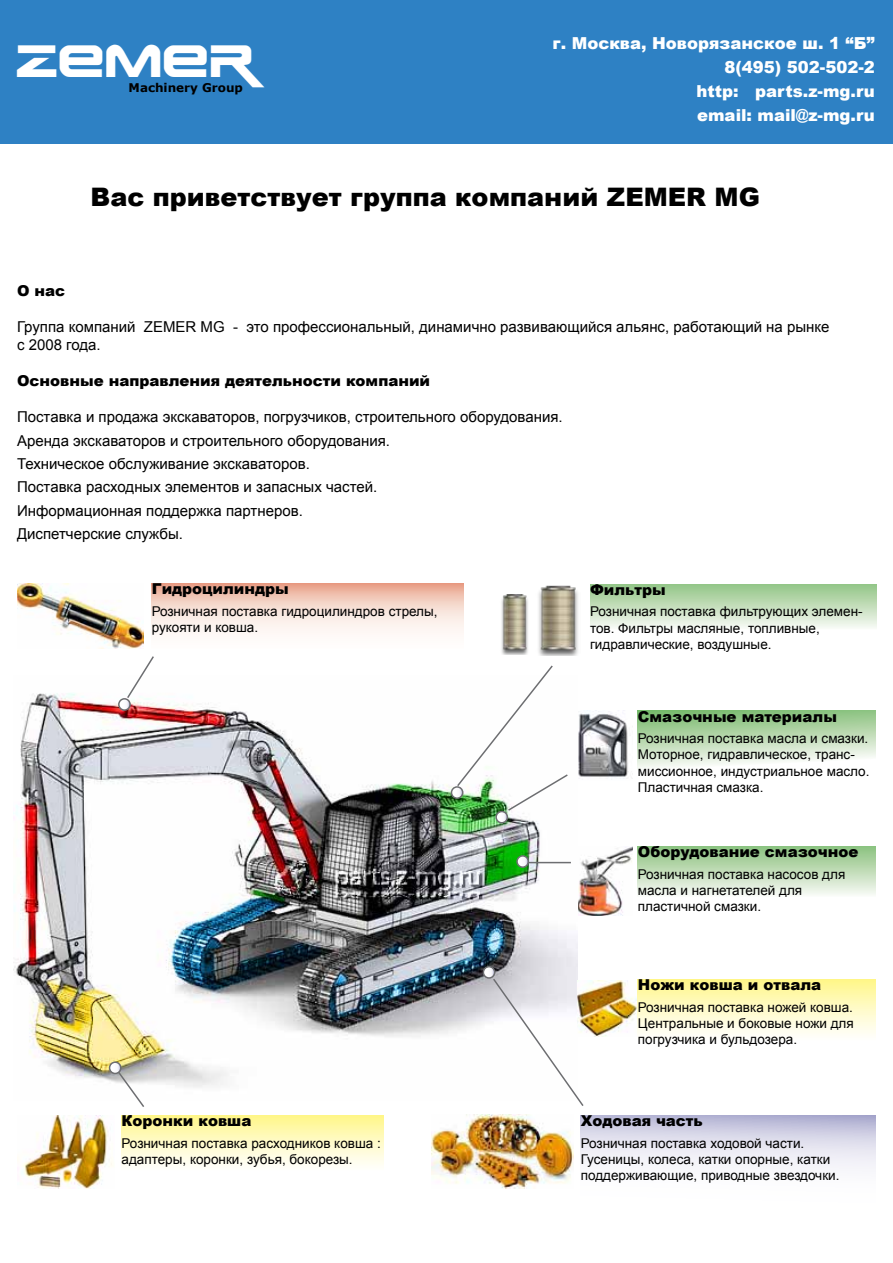
<style>
.page{position:relative;width:893px;height:1263px;background:#fff}
.page>*{position:absolute;margin:0;border:0;box-sizing:border-box;transform-origin:0 0}
.t1{font:45px "Earth Normal";color:#fff}
.t2{font:900 25.5px "Arial";color:#000}
.t3{font:900 16.5px/24px "Arial";color:#fff;text-align:right}
.t4{font:15px/23.4px "Arial";color:#000}
.t5{font:900 15px "Arial";color:#000}
.t6{font:13.5px/16.2px "Arial";color:#000}
.t7{font:700 12px "Verdana";color:#000}
</style>
<div class="page">
<div style="left:0;top:0;width:893px;height:143px;background:#2e81c4"></div>
<img style="left:17px;top:583px;width:126px;height:65px">
<img style="left:578px;top:847px;width:54px;height:68px">
<img style="left:22px;top:1115px;width:91px;height:73px">
<div style="left:122px;top:1115px;width:262px;height:73px;background:linear-gradient(to bottom,#fff793,#fff)"></div>
<svg style="left:152px;top:583px;width:311px;height:50px"></svg>
<img style="left:538px;top:585px;width:40px;height:71px">
<img style="left:501px;top:594px;width:27px;height:60px">
<svg style="left:590px;top:584px;width:287px;height:44px;background:#c3debb"></svg>
<img style="left:432px;top:1115px;width:141px;height:73px">
<svg style="left:581px;top:1115px;width:295px;height:53px"></svg>
<img style="left:578px;top:711px;width:54px;height:68px">
<svg style="left:638px;top:711px;width:238px;height:57px;background:#c0ddb9"></svg>
<svg style="left:638px;top:846px;width:238px;height:49px;background:#bfdcb7"></svg>
<img style="left:13px;top:693px;width:565px;height:395px">
<hr style="left:523px;top:862px;width:48px;height:1px;background:#6d6e71">
<svg style="left:517px;top:856px;width:11px;height:11px"></svg>
<div style="left:516px;top:855px;width:13px;height:13px;border:2px solid #6d6e71;border-radius:50%"></div>
<svg style="left:110px;top:1062px;width:36px;height:45px"></svg>
<div style="left:109px;top:1061px;width:13px;height:13px;border:2px solid #6d6e71;border-radius:50%"></div>
<svg style="left:119px;top:656px;width:36px;height:54px"></svg>
<div style="left:118px;top:698px;width:13px;height:13px;border:2px solid #6d6e71;border-radius:50%"></div>
<svg style="left:451px;top:665px;width:118px;height:158px"></svg>
<div style="left:495px;top:811px;width:13px;height:12px;border:2px solid #6d6e71;border-radius:50%"></div>
<svg style="left:483px;top:967px;width:101px;height:139px"></svg>
<div style="left:483px;top:966px;width:12px;height:13px;border:2px solid #6d6e71;border-radius:50%"></div>
<img style="left:577px;top:980px;width:60px;height:56px">
<div style="left:638px;top:979px;width:238px;height:81px;background:linear-gradient(to bottom,#fff794,#fff)"></div>
<h1 class="t1" style="left:16px;top:29px;width:238px">ZEMER</h1>
<p class="t7" style="left:129px;top:80px;width:116px">Machinery Group</p>
<p class="t3" style="left:552px;top:30px;width:324px">г. Москва, Новорязанское ш. 1 “Б”<br>8(495) 502-502-2<br>http: parts.z-mg.ru<br>email: mail@z-mg.ru</p>
<h2 class="t2" style="left:90px;top:178px;width:671px">Вас приветствует группа компаний ZEMER MG</h2>
<p class="t5" style="left:17px;top:280px;width:50px">О нас</p>
<p class="t4" style="left:17px;top:318px;width:814px;line-height:18px">Группа компаний ZEMER MG - это профессиональный, динамично развивающийся альянс, работающий на рынке с 2008 года.</p>
<p class="t5" style="left:17px;top:370px;width:415px">Основные направления деятельности компаний</p>
<p class="t4" style="left:17px;top:405px;width:547px">Поставка и продажа экскаваторов, погрузчиков, строительного оборудования.<br>Аренда экскаваторов и строительного оборудования.<br>Техническое обслуживание экскаваторов.<br>Поставка расходных элементов и запасных частей.<br>Информационная поддержка партнеров.<br>Диспетчерские службы.</p>
<p class="t5" style="left:152px;top:578px;width:139px">Гидроцилиндры</p>
<p class="t6" style="left:152px;top:603px;width:287px">Розничная поставка гидроцилиндров стрелы, рукояти и ковша.</p>
<p class="t5" style="left:122px;top:1110px;width:131px">Коронки ковша</p>
<p class="t6" style="left:122px;top:1135px;width:261px">Розничная поставка расходников ковша : адаптеры, коронки, зубья, бокорезы.</p>
<p class="t5" style="left:590px;top:578px;width:77px">Фильтры</p>
<p class="t6" style="left:590px;top:604px;width:274px">Розничная поставка фильтрующих элемен&shy;тов. Фильтры масляные, топливные, гидравлические, воздушные.</p>
<p class="t5" style="left:638px;top:705px;width:201px">Смазочные материалы</p>
<p class="t6" style="left:638px;top:730px;width:233px">Розничная поставка масла и смазки.<br>Моторное, гидравлическое, транс&shy;миссионное, индустриальное масло.<br>Пластичная смазка.</p>
<p class="t5" style="left:638px;top:841px;width:222px">Оборудование смазочное</p>
<p class="t6" style="left:638px;top:866px;width:209px">Розничная поставка насосов для масла и нагнетателей для пластичной смазки.</p>
<p class="t5" style="left:638px;top:974px;width:185px">Ножи ковша и отвала</p>
<p class="t6" style="left:638px;top:999px;width:217px;text-align:justify">Розничная поставка ножей ковша.<br>Центральные и боковые ножи для погрузчика и бульдозера.</p>
<p class="t5" style="left:581px;top:1110px;width:124px">Ходовая часть</p>
<p class="t6" style="left:581px;top:1135px;width:260px">Розничная поставка ходовой части.<br>Гусеницы, колеса, катки опорные, катки поддерживающие, приводные звездочки.</p>
</div>
